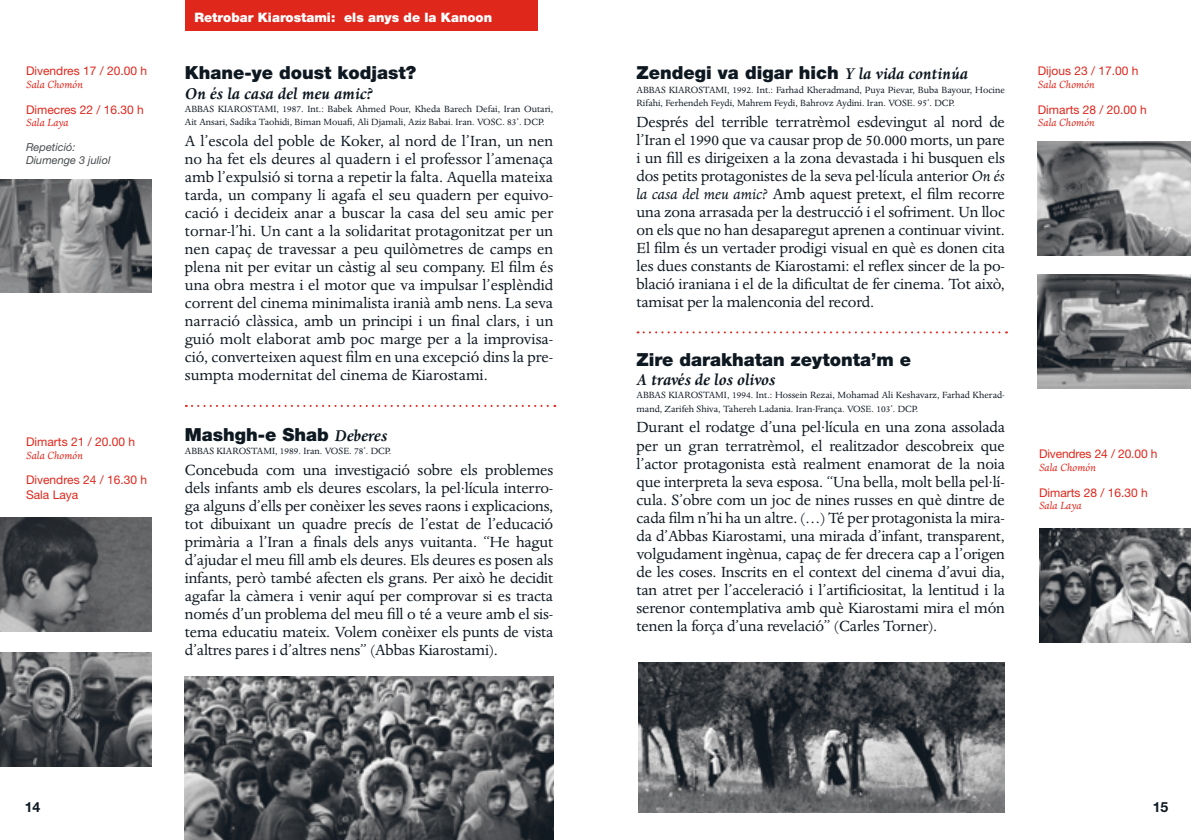
<style>
.page{position:relative;width:1191px;height:840px;background:#fff}
.page>*{position:absolute;margin:0;border:0;box-sizing:border-box;transform-origin:0 0}
.TITULO{font:900 18px "Helvetica Neue LT Std";color:#0e1821}
.TITULO_TRADUCIDO{font:italic 700 18px "Dante MT Std";color:#0e1821}
.SIPNOSIS{font:17px/18px "Dante MT Std";letter-spacing:-.01em;color:#0e1821;text-align:justify}
.t1{font:700 14px "Helvetica Neue LT Pro";color:#0e1821}
.t2{font:900 13px "Helvetica Neue LT Std";color:#fff}
.FECHA{font:12px/14.4px "Helvetica Neue LT Pro";color:#df271c}
.SALA{font:italic 12px "Dante MT Std";color:#df271c}
.repeticion{font:italic 11px "Helvetica Neue LT Pro";color:#474b4e}
.ESPECIFICACIONES_FIL{font:10.4px/13.2px "Dante MT Std";color:#0e1821}
.s1{font-family:"Dante MT Std";font-weight:700;font-style:italic}
.s2{font-style:italic}
</style>
<div class="page">
<div style="left:185px;top:0;width:353px;height:31px;background:#df271c"></div>
<svg style="left:186px;top:404px;width:369px;height:2px"></svg>
<img style="left:0;top:179px;width:152px;height:114px">
<img style="left:0;top:517px;width:152px;height:114px">
<img style="left:0;top:652px;width:152px;height:113px">
<img style="left:185px;top:676px;width:368px;height:163px">
<img style="left:638px;top:662px;width:367px;height:150px">
<svg style="left:637px;top:331px;width:370px;height:2px"></svg>
<img style="left:1037px;top:141px;width:154px;height:114px">
<img style="left:1037px;top:274px;width:154px;height:114px">
<img style="left:1039px;top:528px;width:152px;height:113px">
<p class="FECHA" style="left:26px;top:63px;width:122px">Divendres 17 / 20.00 h</p>
<p class="SALA" style="left:26px;top:78px;width:59px">Sala Chomón</p>
<p class="FECHA" style="left:26px;top:102px;width:119px">Dimecres 22 / 16.30 h</p>
<p class="SALA" style="left:26px;top:116px;width:44px">Sala Laya</p>
<p class="repeticion" style="left:26px;top:140px;width:51px">Repetició:</p>
<p class="repeticion" style="left:26px;top:153px;width:86px">Diumenge 3 juliol</p>
<p class="FECHA" style="left:26px;top:434px;width:110px">Dimarts 21 / 20.00 h</p>
<p class="SALA" style="left:26px;top:448px;width:59px">Sala Chomón</p>
<p class="FECHA" style="left:26px;top:472px;width:122px">Divendres 24 / 16.30 h<br>Sala Laya</p>
<p class="t2" style="left:194px;top:9px;width:299px">Retrobar Kiarostami: els anys de la Kanoon</p>
<p class="TITULO" style="left:185px;top:62px;width:233px">Khane-ye doust kodjast?</p>
<p class="TITULO_TRADUCIDO" style="left:185px;top:83px;width:189px">On és la casa del meu amic?</p>
<p class="ESPECIFICACIONES_FIL" style="left:185px;top:102px;width:370px">ABBAS KIAROSTAMI, 1987. Int.: Babek Ahmed Pour, Kheda Barech Defai, Iran Outari,<br>Ait Ansari, Sadika Taohidi, Biman Mouafi, Ali Djamali, Aziz Babai. Iran. VOSC. 83’. DCP.</p>
<p class="SIPNOSIS" style="left:185px;top:132px;width:370px">A l’escola del poble de Koker, al nord de l’Iran, un nen no ha fet els deures al quadern i el professor l’amenaça amb l’expulsió si torna a repetir la falta. Aquella mateixa tarda, un company li agafa el seu quadern per equivo&shy;cació i decideix anar a buscar la casa del seu amic per tornar-l’hi. Un cant a la solidaritat protagonitzat per un nen capaç de travessar a peu quilòmetres de camps en plena nit per evitar un càstig al seu company. El film és una obra mestra i el motor que va impulsar l’esplèndid corrent del cinema minimalista iranià amb nens. La seva narració clàssica, amb un principi i un final clars, i un guió molt elaborat amb poc marge per a la improvisa&shy;ció, converteixen aquest film en una excepció dins la pre&shy;sumpta modernitat del cinema de Kiarostami.</p>
<p class="TITULO" style="left:185px;top:423px;width:204px">Mashgh-e Shab <span class="s1">Deberes</span></p>
<p class="ESPECIFICACIONES_FIL" style="left:185px;top:444px;width:208px">ABBAS KIAROSTAMI, 1989. Iran. VOSE. 78’. DCP.</p>
<p class="SIPNOSIS" style="left:185px;top:460px;width:370px">Concebuda com una investigació sobre els problemes dels infants amb els deures escolars, la pel·lícula interro&shy;ga alguns d’ells per conèixer les seves raons i explicacions, tot dibuixant un quadre precís de l’estat de l’educació primària a l’Iran a finals dels anys vuitanta. “He hagut d’ajudar el meu fill amb els deures. Els deures es posen als infants, però també afecten els grans. Per això he decidit agafar la càmera i venir aquí per comprovar si es tracta només d’un problema del meu fill o té a veure amb el sis&shy;tema educatiu mateix. Volem conèixer els punts de vista d’altres pares i d’altres nens” (Abbas Kiarostami).</p>
<p class="TITULO" style="left:636px;top:62px;width:333px">Zendegi va digar hich <span class="s1">Y la vida continúa</span></p>
<p class="ESPECIFICACIONES_FIL" style="left:636px;top:83px;width:370px">ABBAS KIAROSTAMI, 1992. Int.: Farhad Kheradmand, Puya Pievar, Buba Bayour, Hocine<br>Rifahi, Ferhendeh Feydi, Mahrem Feydi, Bahrovz Aydini. Iran. VOSE. 95’. DCP.</p>
<p class="SIPNOSIS" style="left:636px;top:113px;width:370px">Després del terrible terratrèmol esdevingut al nord de l’Iran el 1990 que va causar prop de 50.000 morts, un pare i un fill es dirigeixen a la zona devastada i hi busquen els dos petits protagonistes de la seva pel·lícula anterior <span class="s2">On és la casa del meu amic?</span> Amb aquest pretext, el film recorre una zona arrasada per la destrucció i el sofriment. Un lloc on els que no han desaparegut aprenen a continuar vivint.<br>El film és un vertader prodigi visual en què es donen cita les dues constants de Kiarostami: el reflex sincer de la po&shy;blació iraniana i el de la dificultat de fer cinema. Tot això, tamisat per la malenconia del record.</p>
<p class="TITULO" style="left:636px;top:348px;width:276px">Zire darakhatan zeytonta’m e</p>
<p class="TITULO_TRADUCIDO" style="left:636px;top:369px;width:140px">A través de los olivos</p>
<p class="ESPECIFICACIONES_FIL" style="left:636px;top:388px;width:370px">ABBAS KIAROSTAMI, 1994. Int.: Hossein Rezai, Mohamad Ali Keshavarz, Farhad Kherad&shy;mand, Zarifeh Shiva, Tahereh Ladania. Iran-França. VOSE. 103’. DCP.</p>
<p class="SIPNOSIS" style="left:636px;top:418px;width:370px">Durant el rodatge d’una pel·lícula en una zona assolada per un gran terratrèmol, el realitzador descobreix que l’actor protagonista està realment enamorat de la noia que interpreta la seva esposa. “Una bella, molt bella pel·lí&shy;cula. S’obre com un joc de nines russes en què dintre de cada film n’hi ha un altre. (…) Té per protagonista la mira&shy;da d’Abbas Kiarostami, una mirada d’infant, transparent, volgudament ingènua, capaç de fer drecera cap a l’origen de les coses. Inscrits en el context del cinema d’avui dia, tan atret per l’acceleració i l’artificiositat, la lentitud i la serenor contemplativa amb què Kiarostami mira el món tenen la força d’una revelació” (Carles Torner).</p>
<p class="FECHA" style="left:1037px;top:63px;width:102px">Dijous 23 / 17.00 h</p>
<p class="SALA" style="left:1037px;top:78px;width:59px">Sala Chomón</p>
<p class="FECHA" style="left:1037px;top:102px;width:110px">Dimarts 28 / 20.00 h</p>
<p class="SALA" style="left:1037px;top:116px;width:59px">Sala Chomón</p>
<p class="FECHA" style="left:1039px;top:446px;width:120px">Divendres 24 / 20.00 h</p>
<p class="SALA" style="left:1039px;top:460px;width:59px">Sala Chomón</p>
<p class="FECHA" style="left:1039px;top:484px;width:110px">Dimarts 28 / 16.30 h</p>
<p class="SALA" style="left:1039px;top:499px;width:44px">Sala Laya</p>
<p class="t1" style="left:25px;top:798px;width:17px">14</p>
<p class="t1" style="left:1152px;top:798px;width:17px">15</p>
</div>
